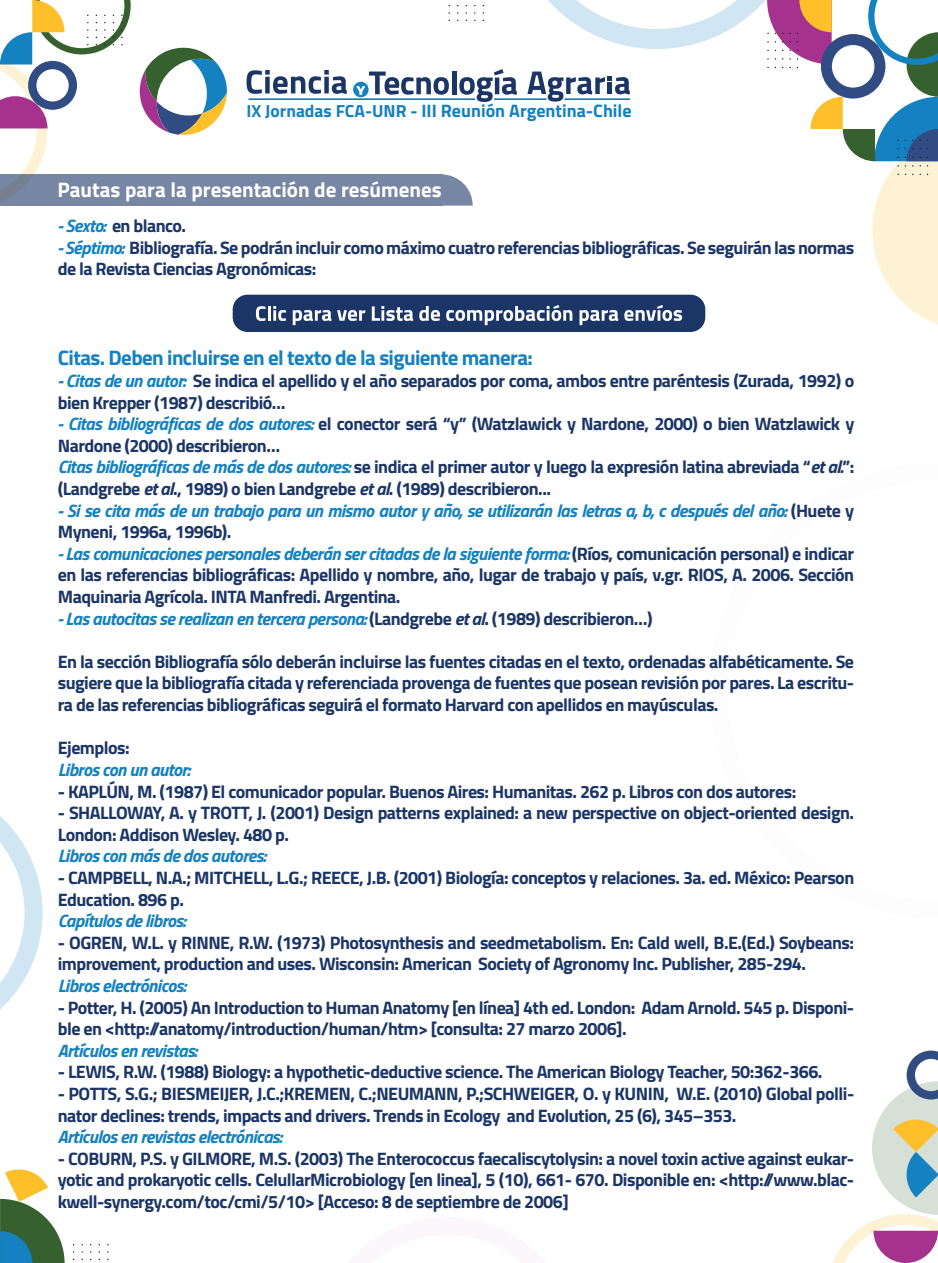
<style>
.page{position:relative;width:938px;height:1263px;background:#fff}
.page>*{position:absolute;margin:0;border:0;box-sizing:border-box;transform-origin:0 0}
.t1{font:700 21px "Titillium";letter-spacing:-.03em;color:#1481c1}
.t2{font:700 21px "Titillium";color:#fff}
.t3{font:700 18px/21.6px "Titillium";letter-spacing:-.03em;color:#1b3666}
.t4{font:italic 700 18px/21.6px "Titillium";letter-spacing:-.03em;color:#1481c1}
.t5{font:700 18px "Titillium";color:#1481c1}
.s1{font-size:17.55px}
.s2{font-style:italic;color:#1481c1}
.s3{font-style:italic}
.s4{font-style:normal;color:#1b3666}
.s5{color:#1b3666}
</style>
<div class="page">
<svg style="left:0;top:0;width:131px;height:174px"></svg>
<svg style="left:832px;top:1050px;width:106px;height:213px"></svg>
<svg style="left:0;top:1169px;width:65px;height:94px"></svg>
<svg style="left:0;top:816px;width:43px;height:193px"></svg>
<div style="left:0;top:174px;width:442px;height:32px;background:#7686a3"></div>
<svg style="left:139px;top:48px;width:88px;height:87px"></svg>
<div style="left:233px;top:295px;width:472px;height:37px;background:#1b3666;border-radius:15px"></div>
<svg style="left:246px;top:0;width:692px;height:331px"></svg>
<p class="t5" style="left:246px;top:97px;width:387px"><span class="s1">IX Jornadas FCA-UNR -</span> III Reunión Argentina-Chile</p>
<p class="t2" style="left:58px;top:174px;width:386px">Pautas para la presentación de resúmenes</p>
<p class="t3" style="left:58px;top:214px;width:130px"><span class="s2">- Sexto:</span> en blanco.</p>
<p class="t3" style="left:58px;top:236px;width:798px"><span class="s2">- Séptimo:</span> Bibliografía. Se podrán incluir como máximo cuatro referencias bibliográficas. Se seguirán las normas de la Revista Ciencias Agronómicas:</p>
<p class="t1" style="left:58px;top:342px;width:476px">Citas. Deben incluirse en el texto de la siguiente manera:</p>
<p class="t3" style="left:58px;top:369px;width:798px"><span class="s2">- Citas de un autor:</span> Se indica el apellido y el año separados por coma, ambos entre paréntesis (Zurada, 1992) o bien Krepper (1987) describió…</p>
<p class="t3" style="left:58px;top:412px;width:798px"><span class="s2">- Citas bibliográficas de dos autores:</span> el conector será “y” (Watzlawick y Nardone, 2000) o bien Watzlawick y Nardone (2000) describieron…<br><span class="s2">Citas bibliográficas de más de dos autores:</span> se indica el primer autor y luego la expresión latina abreviada “<span class="s3">et al.</span>”: (Landgrebe <span class="s3">et al</span>., 1989) o bien Landgrebe <span class="s3">et al</span>. (1989) describieron...</p>
<p class="t4" style="left:58px;top:498px;width:798px">- Si se cita más de un trabajo para un mismo autor y año, se utilizarán las letras a, b, c después del año: <span class="s4">(Huete y<br>Myneni, 1996a, 1996b).</span></p>
<p class="t3" style="left:58px;top:542px;width:798px;text-align:justify"><span class="s2">- Las comunicaciones personales deberán ser citadas de la siguiente forma:</span> (Ríos, comunicación personal) e indicar en las referencias bibliográficas: Apellido y nombre, año, lugar de trabajo y país, v.gr. RIOS, A. 2006. Sección Maquinaria Agrícola. INTA Manfredi. Argentina.</p>
<p class="t4" style="left:58px;top:606px;width:596px">- Las autocitas se realizan en tercera persona: <span class="s4">(Landgrebe</span> <span class="s5">et al</span><span class="s4">. (1989) describieron…)</span></p>
<p class="t3" style="left:58px;top:650px;width:798px;text-align:justify">En la sección Bibliografía sólo deberán incluirse las fuentes citadas en el texto, ordenadas alfabéticamente. Se sugiere que la bibliografía citada y referenciada provenga de fuentes que posean revisión por pares. La escritu&shy;ra de las referencias bibliográficas seguirá el formato Harvard con apellidos en mayúsculas.</p>
<p class="t3" style="left:58px;top:736px;width:73px">Ejemplos:</p>
<p class="t4" style="left:58px;top:758px;width:134px">Libros con un autor:</p>
<p class="t3" style="left:58px;top:779px;width:740px">- KAPLÚN, M. (1987) El comunicador popular. Buenos Aires: Humanitas. 262 p. Libros con dos autores:</p>
<p class="t3" style="left:58px;top:801px;width:798px">- SHALLOWAY, A. y TROTT, J. (2001) Design patterns explained: a new perspective on object-oriented design.<br>London: Addison Wesley. 480 p.</p>
<p class="t4" style="left:58px;top:844px;width:210px">Libros con más de dos autores:</p>
<p class="t3" style="left:58px;top:866px;width:798px">- CAMPBELL, N.A.; MITCHELL, L.G.; REECE, J.B. (2001) Biología: conceptos y relaciones. 3a. ed. México: Pearson<br>Education. 896 p.</p>
<p class="t4" style="left:58px;top:909px;width:129px">Capítulos de libros:</p>
<p class="t3" style="left:58px;top:931px;width:798px">- OGREN, W.L. y RINNE, R.W. (1973) Photosynthesis and seedmetabolism. En: Cald well, B.E.(Ed.) Soybeans: improvement, production and uses. Wisconsin: American Society of Agronomy Inc. Publisher, 285-294.</p>
<p class="t4" style="left:58px;top:974px;width:130px">Libros electrónicos:</p>
<p class="t3" style="left:58px;top:995px;width:798px">- Potter, H. (2005) An Introduction to Human Anatomy [en línea] 4th ed. London: Adam Arnold. 545 p. Disponi&shy;ble en &lt;http://anatomy/introduction/human/htm&gt; [consulta: 27 marzo 2006].</p>
<p class="t4" style="left:58px;top:1038px;width:141px">Artículos en revistas:</p>
<p class="t3" style="left:58px;top:1060px;width:766px">- LEWIS, R.W. (1988) Biology: a hypothetic-deductive science. The American Biology Teacher, 50:362-366.</p>
<p class="t3" style="left:58px;top:1082px;width:798px">- POTTS, S.G.; BIESMEIJER, J.C.;KREMEN, C.;NEUMANN, P.;SCHWEIGER, O. y KUNIN, W.E. (2010) Global polli&shy;nator declines: trends, impacts and drivers. Trends in Ecology and Evolution, 25 (6), 345–353.</p>
<p class="t4" style="left:58px;top:1125px;width:226px">Artículos en revistas electrónicas:</p>
<p class="t3" style="left:58px;top:1147px;width:798px;text-align:justify">- COBURN, P.S. y GILMORE, M.S. (2003) The Enterococcus faecaliscytolysin: a novel toxin active against eukar&shy;yotic and prokaryotic cells. CelullarMicrobiology [en linea], 5 (10), 661- 670. Disponible en: &lt;http://www.blac&shy;kwell-synergy.com/toc/cmi/5/10&gt; [Acceso: 8 de septiembre de 2006]</p>
</div>
